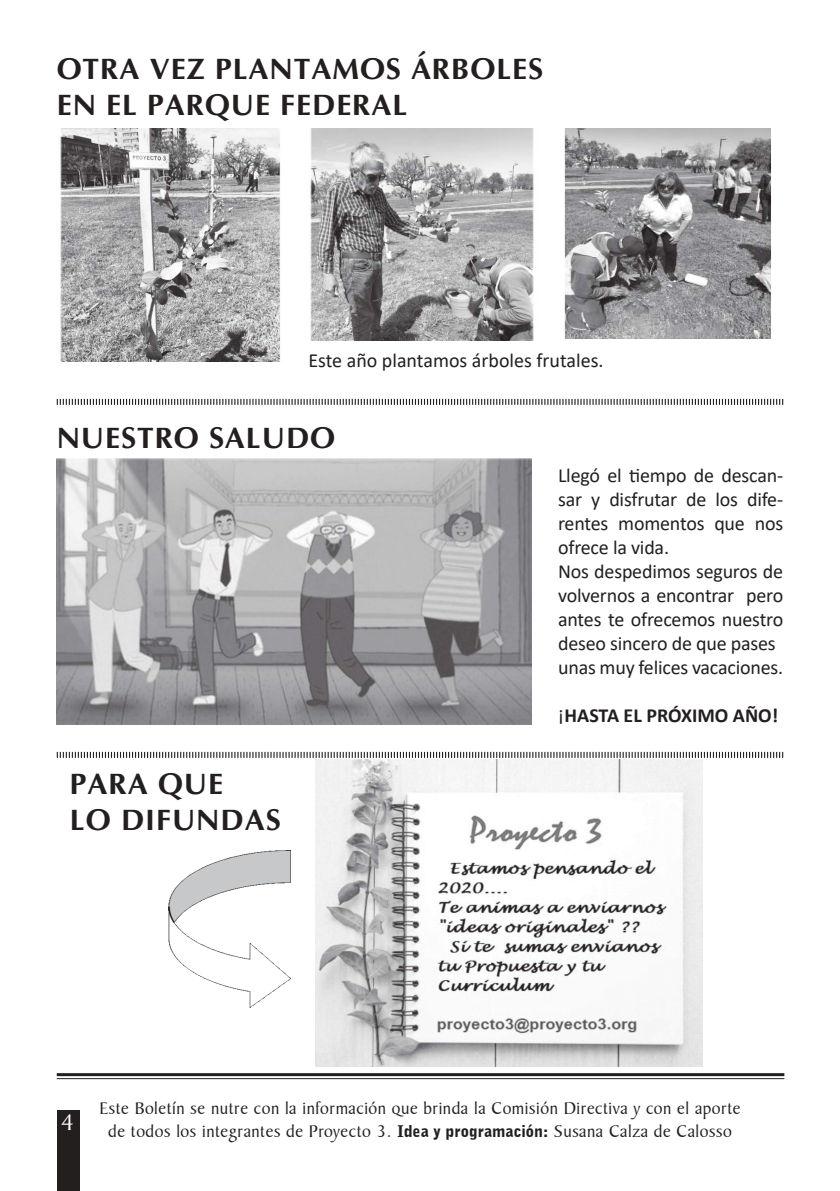
<style>
.page{position:relative;width:840px;height:1191px;background:#fff}
.page>*{position:absolute;margin:0;border:0;box-sizing:border-box;transform-origin:0 0}
.t1{font:700 30px/36px "Ottawa";letter-spacing:.03em;color:#241f1f}
.t2{font:24px "Baker Signet BT";color:#fff}
.t3{font:20px/24px "Calibri";letter-spacing:-.01em;color:#241f1f}
.t4{font:700 20px "Calibri";color:#241f1f}
.t5{font:18px/23px "Baker Signet BT";letter-spacing:.03em;color:#241f1f;text-align:center}
.s1{font-weight:400}
.s2{font-family:"Bell Gothic BT";font-weight:900;font-size:16px}
</style>
<div class="page">
<div style="left:57px;top:1110px;width:22px;height:81px;background:#241f1f"></div>
<hr style="left:57px;top:1073px;width:726px;height:3px;background:#241f1f">
<hr style="left:57px;top:1078px;width:726px;height:1px;background:#241f1f">
<svg style="left:56px;top:398px;width:727px;height:7px"></svg>
<img style="left:60px;top:128px;width:221px;height:233px">
<img style="left:310px;top:128px;width:224px;height:212px">
<img style="left:564px;top:128px;width:207px;height:210px">
<img style="left:57px;top:458px;width:474px;height:266px">
<svg style="left:56px;top:751px;width:727px;height:7px"></svg>
<img style="left:168px;top:850px;width:122px;height:158px">
<img style="left:315px;top:760px;width:387px;height:306px">
<h1 class="t1" style="left:57px;top:51px;width:487px">OTRA VEZ PLANTAMOS ÁRBOLES<br>EN EL PARQUE FEDERAL</h1>
<p class="t3" style="left:308px;top:347px;width:296px">Este año plantamos árboles frutales.</p>
<h1 class="t1" style="left:57px;top:419px;width:280px">NUESTRO SALUDO</h1>
<h1 class="t1" style="left:70px;top:765px;width:212px">PARA QUE<br>LO DIFUNDAS</h1>
<p class="t3" style="left:557px;top:463px;width:226px">Llegó el tiempo de descan&shy;sar y disfrutar de los dife&shy;rentes momentos que nos ofrece la vida.<br>Nos despedimos seguros de volvernos a encontrar pero antes te ofrecemos nuestro deseo sincero de que pases unas muy felices vacaciones.</p>
<p class="t4" style="left:557px;top:701px;width:221px"><span class="s1">¡</span>HASTA EL PRÓXIMO AÑO!</p>
<p class="t2" style="left:61px;top:1108px;width:14px">4</p>
<p class="t5" style="left:99px;top:1096px;width:642px">Este Boletín se nutre con la información que brinda la Comisión Directiva y con el aporte de todos los integrantes de Proyecto 3. <span class="s2">Idea y programación:</span> Susana Calza de Calosso</p>
</div>
